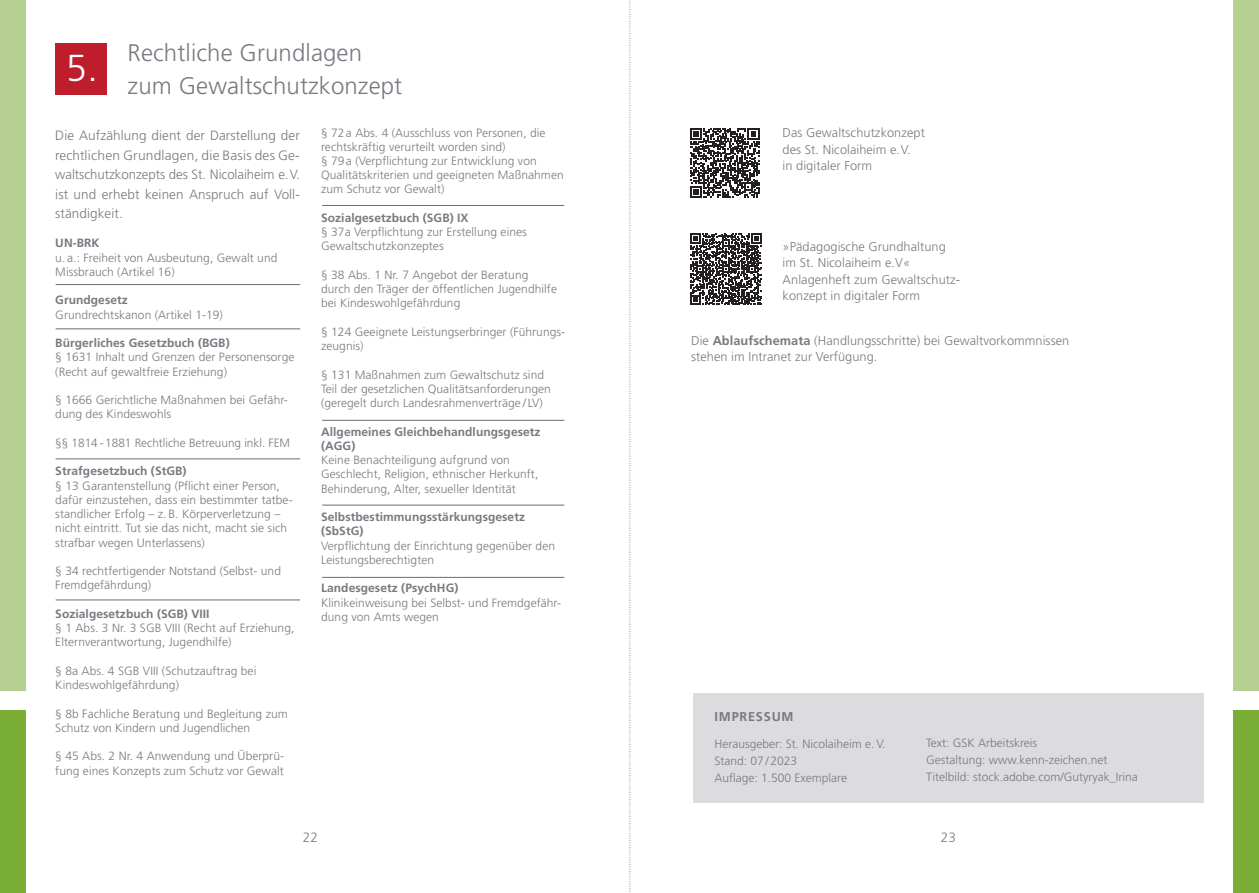
<style>
.page{position:relative;width:1259px;height:893px;background:#fff}
.page>*{position:absolute;margin:0;border:0;box-sizing:border-box;transform-origin:0 0}
.t1{font:300 37.5px "Frutiger LT Std";color:#fff}
.t2{font:300 24px/33px "Frutiger LT Std";letter-spacing:.005em;color:#777a80}
.t3{font:300 13.5px/19.5px "Frutiger LT Std";letter-spacing:.005em;color:#777a80;text-align:justify}
.t4{font:300 12.75px/16.5px "Frutiger LT Std";letter-spacing:.005em;color:#777a80}
.t5{font:700 12.75px "Frutiger LT Std";letter-spacing:.06em;color:#777a80}
.t6{font:300 12px/14.2px "Frutiger LT Std";letter-spacing:.005em;color:#777a80}
.t7{font:700 12px/14.2px "Frutiger LT Std";letter-spacing:.005em;color:#777a80}
.s1{font-weight:700}
</style>
<div class="page">
<div style="left:0;top:710px;width:26px;height:183px;background:#79ad36"></div>
<div style="left:0;top:0;width:26px;height:691px;background:#b6d091"></div>
<div style="left:1233px;top:710px;width:26px;height:183px;background:#79ad36"></div>
<div style="left:1233px;top:0;width:26px;height:691px;background:#b6d091"></div>
<svg style="left:629px;top:0;width:2px;height:892px"></svg>
<div style="left:693px;top:693px;width:510px;height:110px;background:#dcdbdd"></div>
<div style="left:55px;top:43px;width:51px;height:51px;background:#be1d2c"></div>
<hr style="left:56px;top:284px;width:244px;height:1px;background:#6c6d70">
<hr style="left:56px;top:328px;width:244px;height:1px;background:#6c6d70">
<hr style="left:56px;top:458px;width:244px;height:1px;background:#6c6d70">
<hr style="left:56px;top:600px;width:244px;height:1px;background:#6c6d70">
<hr style="left:322px;top:205px;width:242px;height:1px;background:#6c6d70">
<hr style="left:322px;top:420px;width:242px;height:1px;background:#6c6d70">
<hr style="left:322px;top:505px;width:242px;height:1px;background:#6c6d70">
<hr style="left:322px;top:577px;width:242px;height:1px;background:#6c6d70">
<svg style="left:690px;top:234px;width:72px;height:71px"></svg>
<svg style="left:690px;top:128px;width:69px;height:70px"></svg>
<h1 class="t1" style="left:66px;top:47px;width:33px">5.</h1>
<h2 class="t2" style="left:128px;top:36px;width:276px">Rechtliche Grundlagen zum Gewaltschutzkonzept</h2>
<p class="t3" style="left:55px;top:126px;width:246px">Die Aufzählung dient der Darstellung der rechtlichen Grundlagen, die Basis des Ge&shy;waltschutzkonzepts des St. Nicolaiheim e.V. ist und erhebt keinen Anspruch auf Voll&shy;ständigkeit.</p>
<p class="t7" style="left:55px;top:236px;width:46px">UN-BRK</p>
<p class="t6" style="left:55px;top:250px;width:224px">u. a.: Freiheit von Ausbeutung, Gewalt und<br>Missbrauch (Artikel 16)</p>
<p class="t7" style="left:55px;top:293px;width:74px">Grundgesetz</p>
<p class="t6" style="left:55px;top:307px;width:169px">Grundrechtskanon (Artikel 1-19)</p>
<p class="t7" style="left:55px;top:336px;width:176px">Bürgerliches Gesetzbuch (BGB)</p>
<p class="t6" style="left:55px;top:350px;width:241px">§ 1631 Inhalt und Grenzen der Personensorge (Recht auf gewaltfreie Erziehung)</p>
<p class="t6" style="left:55px;top:393px;width:234px">§ 1666 Gerichtliche Maßnahmen bei Gefähr&shy;dung des Kindeswohls</p>
<p class="t6" style="left:55px;top:436px;width:236px">§§ 1814 - 1881 Rechtliche Betreuung inkl. FEM</p>
<p class="t7" style="left:55px;top:464px;width:133px">Strafgesetzbuch (StGB)</p>
<p class="t6" style="left:55px;top:478px;width:239px">§ 13 Garantenstellung (Pflicht einer Person, dafür einzustehen, dass ein bestimmter tatbe&shy;standlicher Erfolg – z. B. Körperverletzung – nicht eintritt. Tut sie das nicht, macht sie sich strafbar wegen Unterlassens)</p>
<p class="t6" style="left:55px;top:564px;width:227px">§ 34 rechtfertigender Notstand (Selbst- und<br>Fremdgefährdung)</p>
<p class="t7" style="left:55px;top:606px;width:156px">Sozialgesetzbuch (SGB) VIII</p>
<p class="t6" style="left:55px;top:621px;width:241px">§ 1 Abs. 3 Nr. 3 SGB VIII (Recht auf Erziehung,<br>Elternverantwortung, Jugendhilfe)</p>
<p class="t6" style="left:55px;top:664px;width:202px">§ 8a Abs. 4 SGB VIII (Schutzauftrag bei<br>Kindeswohlgefährdung)</p>
<p class="t6" style="left:55px;top:706px;width:234px">§ 8b Fachliche Beratung und Begleitung zum<br>Schutz von Kindern und Jugendlichen</p>
<p class="t6" style="left:55px;top:749px;width:230px">§ 45 Abs. 2 Nr. 4 Anwendung und Überprü&shy;fung eines Konzepts zum Schutz vor Gewalt</p>
<p class="t6" style="left:321px;top:125px;width:244px">§ 72a Abs. 4 (Ausschluss von Personen, die rechtskräftig verurteilt worden sind)<br>§ 79a (Verpflichtung zur Entwicklung von Qualitätskriterien und geeigneten Maßnahmen zum Schutz vor Gewalt)</p>
<p class="t7" style="left:321px;top:211px;width:149px">Sozialgesetzbuch (SGB) IX</p>
<p class="t6" style="left:321px;top:225px;width:207px">§ 37a Verpflichtung zur Erstellung eines<br>Gewaltschutzkonzeptes</p>
<p class="t6" style="left:321px;top:268px;width:237px">§ 38 Abs. 1 Nr. 7 Angebot der Beratung durch den Träger der öffentlichen Jugendhilfe bei Kindeswohlgefährdung</p>
<p class="t6" style="left:321px;top:325px;width:246px">§ 124 Geeignete Leistungserbringer (Führungs&shy;zeugnis)</p>
<p class="t6" style="left:321px;top:368px;width:231px">§ 131 Maßnahmen zum Gewaltschutz sind<br>Teil der gesetzlichen Qualitätsanforderungen (geregelt durch Landesrahmenverträge / LV)</p>
<p class="t7" style="left:321px;top:424px;width:221px">Allgemeines Gleichbehandlungsgesetz (AGG)</p>
<p class="t6" style="left:321px;top:453px;width:219px">Keine Benachteiligung aufgrund von<br>Geschlecht, Religion, ethnischer Herkunft,<br>Behinderung, Alter, sexueller Identität</p>
<p class="t7" style="left:321px;top:510px;width:205px">Selbstbestimmungsstärkungsgesetz (SbStG)</p>
<p class="t6" style="left:321px;top:539px;width:235px">Verpflichtung der Einrichtung gegenüber den<br>Leistungsberechtigten</p>
<p class="t7" style="left:321px;top:581px;width:139px">Landesgesetz (PsychHG)</p>
<p class="t6" style="left:321px;top:596px;width:241px">Klinikeinweisung bei Selbst- und Fremdgefähr&shy;dung von Amts wegen</p>
<p class="t4" style="left:782px;top:125px;width:144px">Das Gewaltschutzkonzept des St. Nicolaiheim e.V.<br>in digitaler Form</p>
<p class="t4" style="left:782px;top:238px;width:179px">»Pädagogische Grundhaltung im St. Nicolaiheim e.V«<br>Anlagenheft zum Gewaltschutz&shy;konzept in digitaler Form</p>
<p class="t4" style="left:691px;top:332px;width:379px">Die <span class="s1">Ablaufschemata</span> (Handlungsschritte) bei Gewaltvorkommnissen stehen im Intranet zur Verfügung.</p>
<p class="t5" style="left:714px;top:708px;width:81px">IMPRESSUM</p>
<p class="t6" style="left:714px;top:735px;width:172px;line-height:17.2px">Herausgeber: St. Nicolaiheim e. V.<br>Stand: 07 / 2023<br>Auflage: 1.500 Exemplare</p>
<p class="t6" style="left:926px;top:734px;width:213px;line-height:17.2px">Text: GSK Arbeitskreis<br>Gestaltung: www.kenn-zeichen.net<br>Titelbild: stock.adobe.com/Gutyryak_Irina</p>
<p class="t3" style="left:303px;top:828px;width:17px">22</p>
<p class="t3" style="left:941px;top:828px;width:17px">23</p>
</div>
